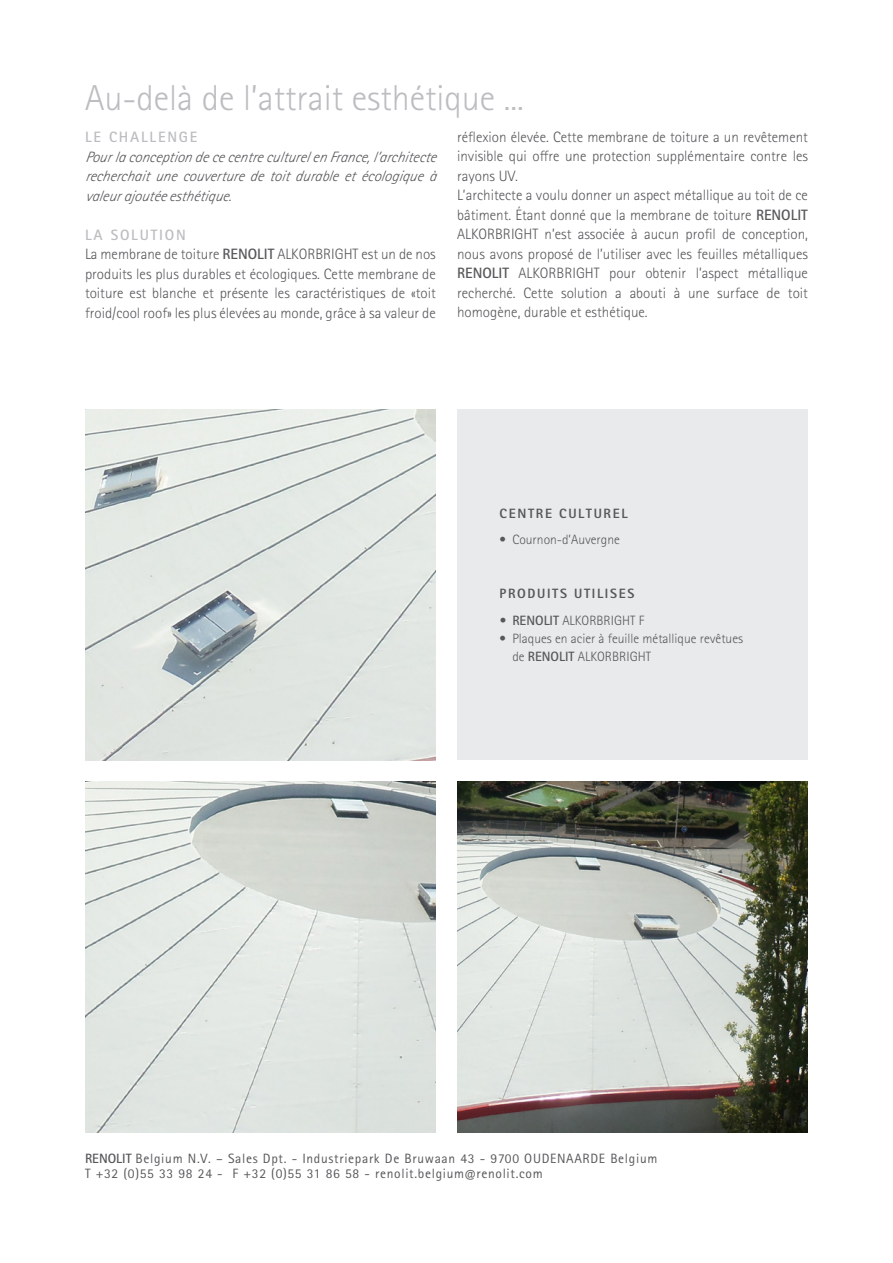
<style>
.page{position:relative;width:893px;height:1263px;background:#fff}
.page>*{position:absolute;margin:0;border:0;box-sizing:border-box;transform-origin:0 0}
.t1{font:300 36px "Rotis Sans Serif Pro";color:#bcbdc0}
.t2{font:300 15px/19.5px "Rotis Sans Serif Pro";color:#57585a;text-align:justify}
.t3{font:italic 300 15px/19.5px "Rotis Sans Serif Pro";color:#57585a;text-align:justify}
.t4{font:700 15px "Rotis Sans Serif Pro";letter-spacing:.12em;color:#bcbdc0}
.t5{font:13.5px "Rotis Sans Serif Pro";letter-spacing:.05em;color:#57585a}
.t6{font:300 13.5px/18px "Rotis Sans Serif Pro";color:#57585a}
.t7{font:800 13.5px "Rotis Sans Serif Pro";letter-spacing:.12em;color:#57585a}
.s1{font-weight:700}
</style>
<div class="page">
<img style="left:457px;top:781px;width:351px;height:351px">
<img style="left:85px;top:409px;width:351px;height:351px">
<img style="left:85px;top:781px;width:351px;height:351px">
<div style="left:457px;top:409px;width:351px;height:351px;background:#e6e7e9"></div>
<p class="t1" style="left:85px;top:77px;width:440px">Au-delà de l’attrait esthétique ...</p>
<p class="t4" style="left:85px;top:127px;width:114px">LE CHALLENGE</p>
<p class="t3" style="left:85px;top:147px;width:355px">Pourla conception de ce centre culturel en France,l ’architecte recherchait une couverture de toit durable et écologique à valeurajoutée esthétique.</p>
<p class="t4" style="left:85px;top:225px;width:102px">LA SOLUTION</p>
<p class="t2" style="left:85px;top:244px;width:352px">La membrane de toiture <span class="s1">RENOLIT</span> ALKORBRIGHT est un de nos produits les plus durables et écologiques. Cette membrane de toiture est blanche et présente les caractéristiques de «toit froid/cool roof» les plus élevées au monde, grâce à sa valeur de</p>
<p class="t2" style="left:457px;top:127px;width:352px">réflexion élevée. Cette membrane de toiture a un revêtement invisible qui offre une protection supplémentaire contre les rayons UV.</p>
<p class="t2" style="left:457px;top:186px;width:352px">L’architecte a voulu donner un aspect métallique au toit de ce bâtiment. Étant donné que la membrane de toiture <span class="s1">RENOLIT </span>ALKORBRIGHT n’est associée à aucun profil de conception, nous avons proposé de l’utiliser avec les feuilles métalliques <span class="s1">RENOLIT</span> ALKORBRIGHT pour obtenir l’aspect métallique recherché. Cette solution a abouti à une surface de toit homogène, durable et esthétique.</p>
<p class="t7" style="left:500px;top:505px;width:129px">CENTRE CULTUREL</p>
<p class="t6" style="left:500px;top:531px;width:122px">• Cournon-d’Auvergne</p>
<p class="t7" style="left:500px;top:585px;width:136px">PRODUITS UTILISES</p>
<p class="t6" style="left:500px;top:612px;width:146px"><span class="s1">• RENOLIT</span> ALKORBRIGHT F</p>
<p class="t6" style="left:512px;top:630px;width:232px;text-indent:-13px">• Plaques en acier à feuille métallique revêtues de <span class="s1">RENOLIT</span> ALKORBRIGHT</p>
<p class="t5" style="left:85px;top:1150px;width:574px"><span class="s1">RENOLIT</span> Belgium N.V. – Sales Dpt. - Industriepark De Bruwaan 43 - 9700 OUDENAARDE Belgium</p>
<p class="t5" style="left:85px;top:1165px;width:459px">T +32 (0)55 33 98 24 - F +32 (0)55 31 86 58 - renolit.belgium@renolit.com</p>
</div>
